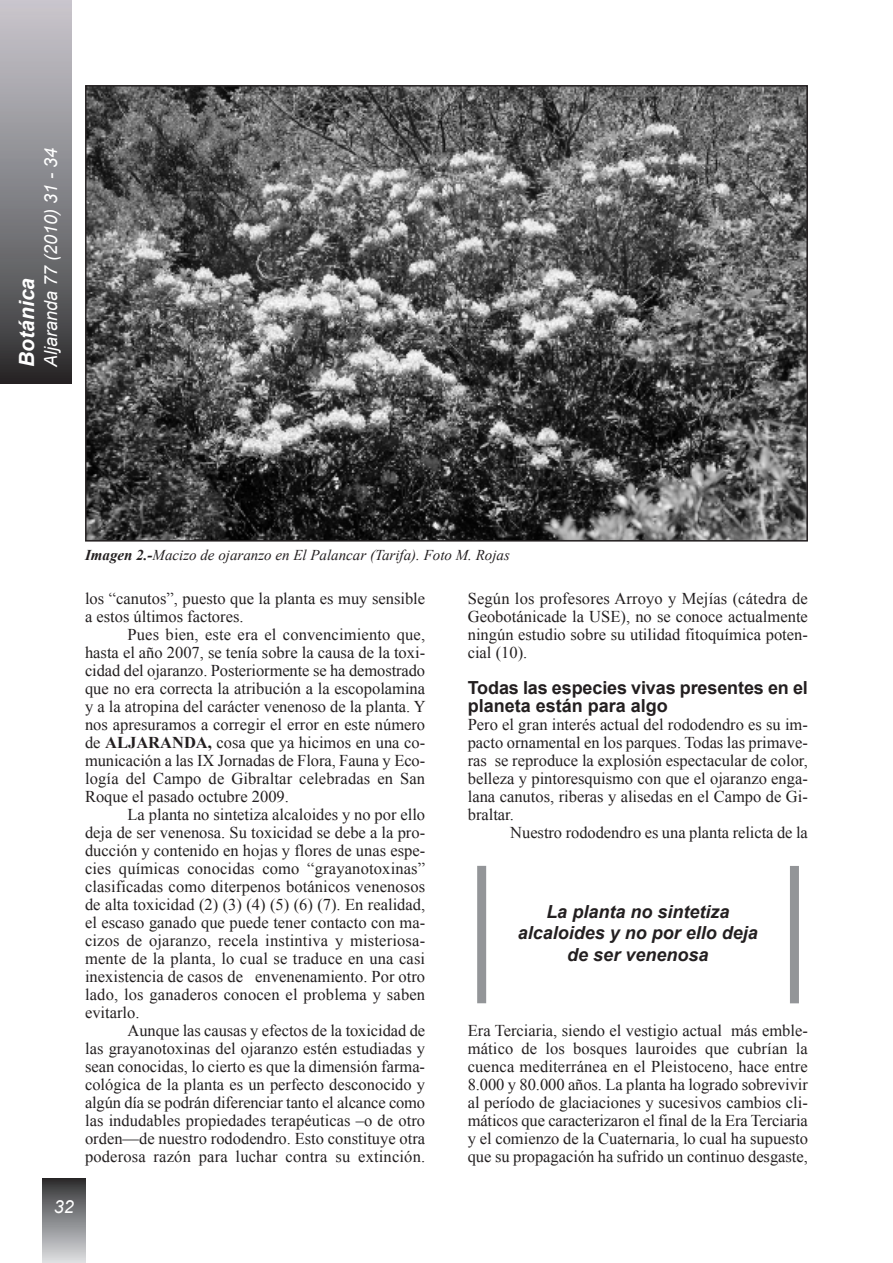
<style>
.page{position:relative;width:893px;height:1263px;background:#fff}
.page>*{position:absolute;margin:0;border:0;box-sizing:border-box;transform-origin:0 0}
.t1{font:italic 700 21px "Arial";color:#fff}
.t2{font:italic 700 18px/21.6px "Arial";color:#231f20;text-align:center}
.t3{font:700 18px/18px "Arial";letter-spacing:-.005em;color:#231f20}
.t4{font:italic 18px "Arial";color:#fff}
.t5{font:16.5px/18px "Times New Roman";color:#231f20;text-align:justify}
.t6{font:italic 15px "Times New Roman";color:#231f20}
.s1{font-weight:700}
</style>
<div class="page">
<svg style="left:0;top:0;width:71px;height:384px;background:#807f83"></svg>
<div style="left:43px;top:1178px;width:42px;height:85px;background:linear-gradient(to bottom,#303032,#e0e2e5)"></div>
<img style="left:88px;top:88px;width:717px;height:451px">
<div style="left:85px;top:85px;width:723px;height:457px;border:2px solid #231f20"></div>
<div style="left:790px;top:866px;width:9px;height:137px;background:#939598"></div>
<div style="left:477px;top:866px;width:9px;height:137px;background:#939598"></div>
<p class="t1" style="left:15px;top:367px;width:90px;rotate:-90deg">Botánica</p>
<p class="t4" style="left:41px;top:367px;width:221px;rotate:-90deg">Aljaranda 77 (2010) 31 - 34</p>
<p class="t6" style="left:85px;top:546px;width:426px"><span class="s1">Imagen 2.-</span>Macizo de ojaranzo en El Palancar (Tarifa). Foto M. Rojas</p>
<p class="t5" style="left:85px;top:590px;width:342px">los “canutos”, puesto que la planta es muy sensible a estos últimos factores.</p>
<p class="t5" style="left:85px;top:626px;width:342px;text-indent:43px">Pues bien, este era el convencimiento que, hasta el año 2007, se tenía sobre la causa de la toxi&shy;cidad del ojaranzo. Posteriormente se ha demostrado que no era correcta la atribución a la escopolamina y a la atropina del carácter venenoso de la planta. Y nos apresuramos a corregir el error en este número de <span class="s1">ALJARANDA,</span> cosa que ya hicimos en una co&shy;municación a las IX Jornadas de Flora, Fauna y Eco&shy;logía del Campo de Gibraltar celebradas en San Roque el pasado octubre 2009.</p>
<p class="t5" style="left:85px;top:806px;width:342px;text-indent:43px">La planta no sintetiza alcaloides y no por ello deja de ser venenosa. Su toxicidad se debe a la pro&shy;ducción y contenido en hojas y flores de unas espe&shy;cies químicas conocidas como “grayanotoxinas” clasificadas como diterpenos botánicos venenosos de alta toxicidad (2) (3) (4) (5) (6) (7). En realidad, el escaso ganado que puede tener contacto con ma&shy;cizos de ojaranzo, recela instintiva y misteriosa&shy;mente de la planta, lo cual se traduce en una casi inexistencia de casos de envenenamiento. Por otro lado, los ganaderos conocen el problema y saben evitarlo.</p>
<p class="t5" style="left:85px;top:1022px;width:342px;text-indent:43px">Aunque las causas y efectos de la toxicidad de las grayanotoxinas del ojaranzo estén estudiadas y sean conocidas, lo cierto es que la dimensión farma&shy;cológica de la planta es un perfecto desconocido y algún día se podrán diferenciar tanto el alcance como las indudables propiedades terapéuticas –o de otro orden—de nuestro rododendro. Esto constituye otra poderosa razón para luchar contra su extinción.</p>
<p class="t5" style="left:468px;top:590px;width:342px">Según los profesores Arroyo y Mejías (cátedra de Geobotánicade la USE), no se conoce actualmente ningún estudio sobre su utilidad fitoquímica poten&shy;cial (10).</p>
<p class="t3" style="left:468px;top:679px;width:342px">Todas las especies vivas presentes en el planeta están para algo</p>
<p class="t5" style="left:468px;top:716px;width:342px">Pero el gran interés actual del rododendro es su im&shy;pacto ornamental en los parques. Todas las primave&shy;ras se reproduce la explosión espectacular de color, belleza y pintoresquismo con que el ojaranzo enga&shy;lana canutos, riberas y alisedas en el Campo de Gi&shy;braltar.</p>
<p class="t5" style="left:510px;top:824px;width:299px">Nuestro rododendro es una planta relicta de la</p>
<p class="t2" style="left:518px;top:900px;width:242px">La planta no sintetiza alcaloides y no por ello deja de ser venenosa</p>
<p class="t5" style="left:468px;top:1022px;width:342px">Era Terciaria, siendo el vestigio actual más emble&shy;mático de los bosques lauroides que cubrían la cuenca mediterránea en el Pleistoceno, hace entre 8.000 y 80.000 años. La planta ha logrado sobrevivir al período de glaciaciones y sucesivos cambios cli&shy;máticos que caracterizaron el final de la Era Terciaria y el comienzo de la Cuaternaria, lo cual ha supuesto que su propagación ha sufrido un continuo desgaste,</p>
<p class="t4" style="left:54px;top:1197px;width:22px">32</p>
</div>
